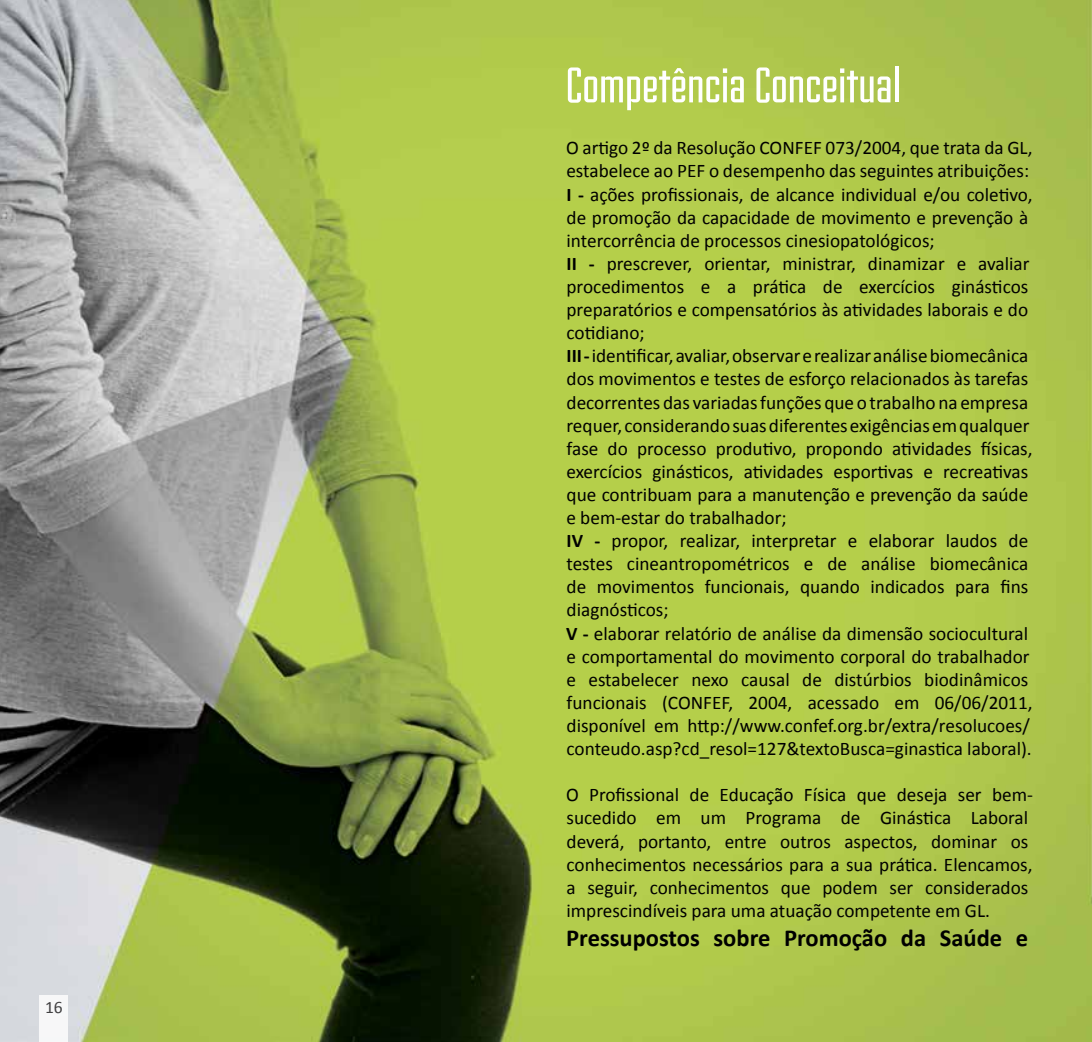
<style>
.page{position:relative;width:1092px;height:1042px;background:#fff}
.page>*{position:absolute;margin:0;border:0;box-sizing:border-box;transform-origin:0 0}
.t1{font:52.5px "Fairview";color:#fff}
.t2{font:700 24.5px "Calibri";color:#000}
.t3{font:19.25px/23.1px "Calibri";color:#000}
.t4{font:17.5px "Calibri";color:#414042}
.s1{font-weight:700}
</style>
<div class="page">
<img style="left:0;top:0;width:1091px;height:1042px">
<div style="left:40px;top:995px;width:28px;height:47px;background:#f7f7f8"></div>
<p class="t4" style="left:45px;top:996px;width:19px">16</p>
<h1 class="t1" style="left:566px;top:59px;width:336px">Competência Conceitual</h1>
<p class="t3" style="left:566px;top:136px;width:468px">O artigo 2º da Resolução CONFEF 073/2004, que trata da GL, estabelece ao PEF o desempenho das seguintes atribuições:<br><span class="s1">I -</span> ações profissionais, de alcance individual e/ou coletivo, de promoção da capacidade de movimento e prevenção à intercorrência de processos cinesiopatológicos;<br><span class="s1">II -</span> prescrever, orientar, ministrar, dinamizar e avaliar procedimentos e a prática de exercícios ginásticos preparatórios e compensatórios às atividades laborais e do cotidiano;<br><span class="s1">III -</span> identificar, avaliar, observar e realizar análise biomecânica dos movimentos e testes de esforço relacionados às tarefas decorrentes das variadas funções que o trabalho na empresa requer, considerando suas diferentes exigências em qualquer fase do processo produtivo, propondo atividades físicas, exercícios ginásticos, atividades esportivas e recreativas que contribuam para a manutenção e prevenção da saúde e bem-estar do trabalhador;<br><span class="s1">IV -</span> propor, realizar, interpretar e elaborar laudos de testes cineantropométricos e de análise biomecânica de movimentos funcionais, quando indicados para fins diagnósticos;<br><span class="s1">V -</span> elaborar relatório de análise da dimensão sociocultural e comportamental do movimento corporal do trabalhador e estabelecer nexo causal de distúrbios biodinâmicos funcionais (CONFEF, 2004, acessado em 06/06/2011, disponível em http://www.confef.org.br/extra/resolucoes/ conteudo.asp?cd_resol=127&amp;textoBusca=ginastica laboral).</p>
<p class="t3" style="left:566px;top:783px;width:468px">O Profissional de Educação Física que deseja ser bem&shy;sucedido em um Programa de Ginástica Laboral deverá, portanto, entre outros aspectos, dominar os conhecimentos necessários para a sua prática. Elencamos, a seguir, conhecimentos que podem ser considerados imprescindíveis para uma atuação competente em GL.</p>
<p class="t2" style="left:566px;top:922px;width:463px">Pressupostos sobre Promoção da Saúde e</p>
</div>
